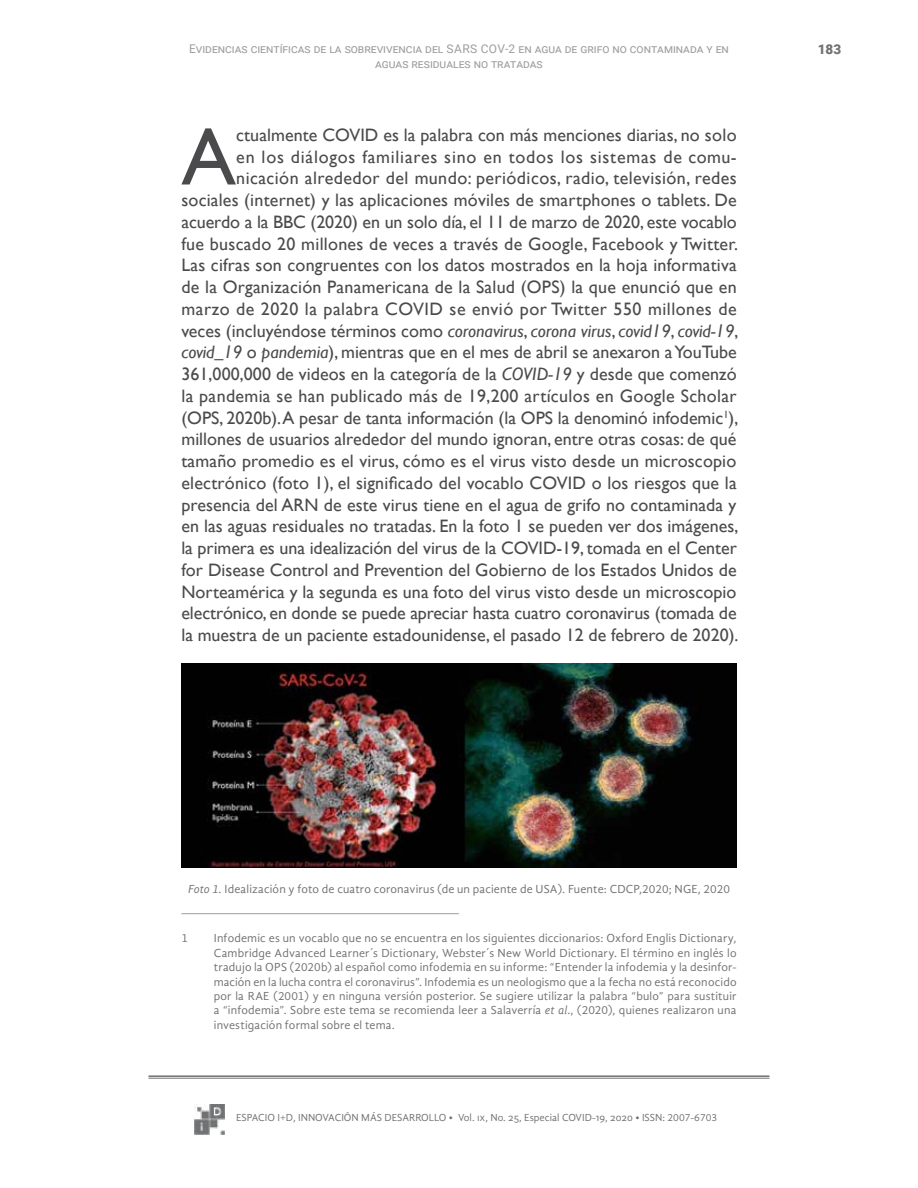
<style>
.page{position:relative;width:918px;height:1188px;background:#fff}
.page>*{position:absolute;margin:0;border:0;box-sizing:border-box;transform-origin:0 0}
.t1{font:81.75px "Gill Sans";color:#4b4b4d}
.t2{font:18px/21.8px "Gill Sans";letter-spacing:.005em;color:#4b4b4d;text-align:right}
.t3{font:900 13.5px "Roboto";color:#707172}
.t4{font:12px/14.4px "Gandhi Sans";letter-spacing:.015em;color:#707172;text-align:justify}
.t5{font:12px/14.4px "Roboto";color:#9c9e9f;text-align:center}
.t6{font:10.5px "Gandhi Sans";color:#707172}
.s1{font-style:italic}
</style>
<div class="page">
<hr style="left:148px;top:1075px;width:622px;height:2px;background:#707172">
<hr style="left:148px;top:1078px;width:622px;height:1px;background:#707172">
<img style="left:195px;top:1105px;width:30px;height:29px">
<img style="left:181px;top:663px;width:556px;height:204px">
<hr style="left:181px;top:913px;width:278px;height:1px;background:#9c9e9f">
<p class="t5" style="left:189px;top:41px;width:541px">Evidencias científicas de la sobrevivencia del SARS COV-2 en agua de grifo no contaminada y en aguas residuales no tratadas</p>
<p class="t3" style="left:818px;top:39px;width:25px">183</p>
<h1 class="t1" style="left:181px;top:109px;width:56px">A</h1>
<p class="t2" style="left:181px;top:124px;width:559px">ctualmente COVID es la palabra con más menciones diarias, no solo<br>en los diálogos familiares sino en todos los sistemas de comu&shy;nicación alrededor del mundo: periódicos, radio, televisión, redes sociales (internet) y las aplicaciones móviles de smartphones o tablets. De acuerdo a la BBC (2020) en un solo día, el 11 de marzo de 2020, este vocablo fue buscado 20 millones de veces a través de Google, Facebook y Twitter.<br>Las cifras son congruentes con los datos mostrados en la hoja informativa de la Organización Panamericana de la Salud (OPS) la que enunció que en marzo de 2020 la palabra COVID se envió por Twitter 550 millones de veces (incluyéndose términos como <span class="s1">coronavirus</span>, <span class="s1">corona virus</span>, <span class="s1">covid19</span>, <span class="s1">covid-19</span>, <span class="s1">covid_19</span> o <span class="s1">pandemia</span>), mientras que en el mes de abril se anexaron a YouTube 361,000,000 de videos en la categoría de la <span class="s1">COVID-19</span> y desde que comenzó la pandemia se han publicado más de 19,200 artículos en Google Scholar (OPS, 2020b). A pesar de tanta información (la OPS la denominó infodemic<sup>1</sup>), millones de usuarios alrededor del mundo ignoran, entre otras cosas: de qué tamaño promedio es el virus, cómo es el virus visto desde un microscopio electrónico (foto 1), el significado del vocablo COVID o los riesgos que la presencia del ARN de este virus tiene en el agua de grifo no contaminada y en las aguas residuales no tratadas. En la foto 1 se pueden ver dos imágenes, la primera es una idealización del virus de la COVID-19, tomada en el Center for Disease Control and Prevention del Gobierno de los Estados Unidos de Norteamérica y la segunda es una foto del virus visto desde un microscopio electrónico, en donde se puede apreciar hasta cuatro coronavirus (tomada de la muestra de un paciente estadounidense, el pasado 12 de febrero de 2020).</p>
<p class="t4" style="left:188px;top:882px;width:543px"><span class="s1">Foto 1.</span> Idealización y foto de cuatro coronavirus (de un paciente de USA). Fuente: CDCP,2020; NGE, 2020</p>
<p class="t4" style="left:181px;top:931px;width:8px">1</p>
<p class="t4" style="left:214px;top:931px;width:524px">Infodemic es un vocablo que no se encuentra en los siguientes diccionarios: Oxford Englis Dictionary, Cambridge Advanced Learner´s Dictionary, Webster´s New World Dictionary. El término en inglés lo tradujo la OPS (2020b) al español como infodemia en su informe: “Entender la infodemia y la desinfor&shy;mación en la lucha contra el coronavirus”. Infodemia es un neologismo que a la fecha no está reconocido por la RAE (2001) y en ninguna versión posterior. Se sugiere utilizar la palabra “bulo” para sustituir a “infodemia”. Sobre este tema se recomienda leer a Salaverría <span class="s1">et al</span>., (2020), quienes realizaron una investigación formal sobre el tema.</p>
<p class="t6" style="left:236px;top:1112px;width:483px">ESPACIO I+D, INNOVACIÓN MÁS DESARROLLO • Vol. ix, No. 25, Especial COVID-19, 2020 • ISSN: 2007-6703</p>
</div>
